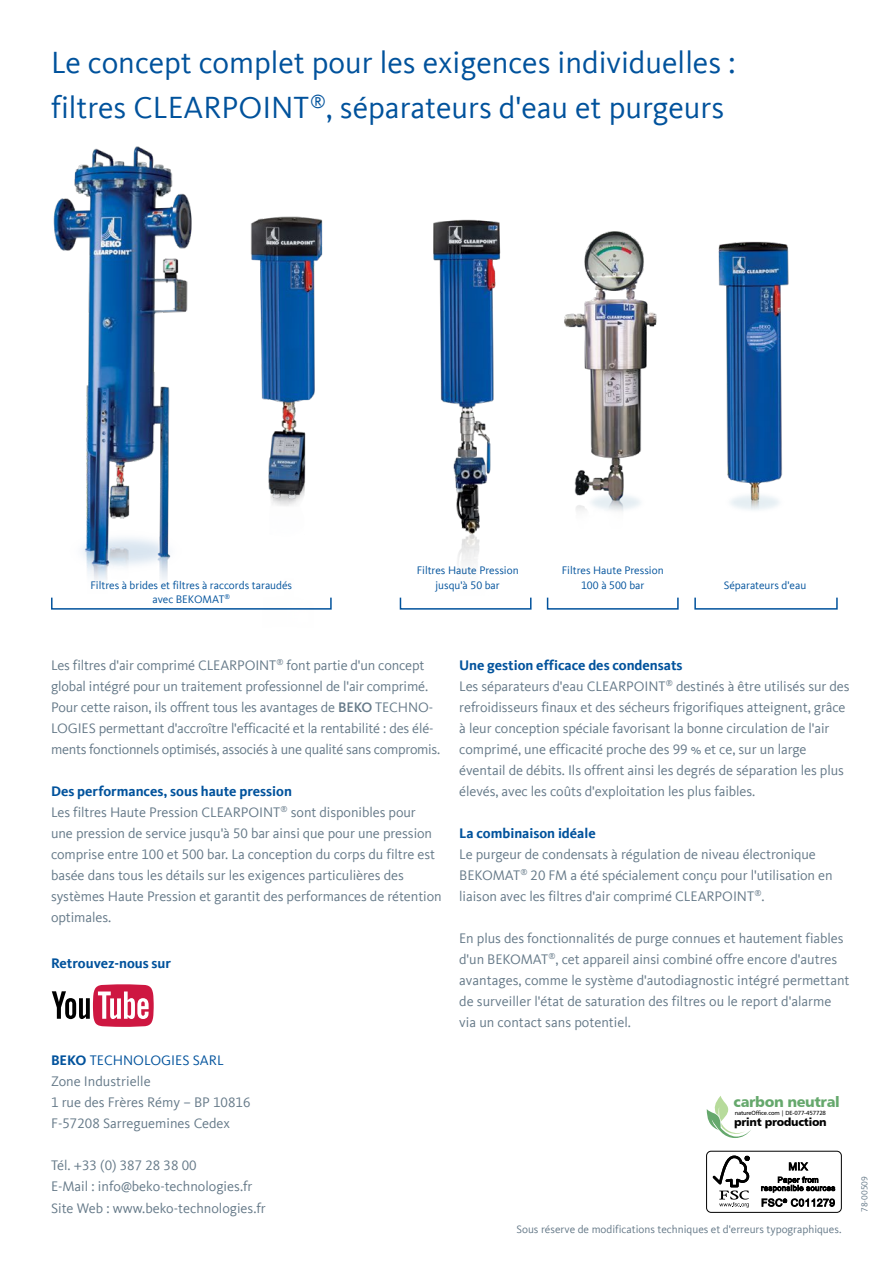
<style>
.page{position:relative;width:893px;height:1263px;background:#fff}
.page>*{position:absolute;margin:0;border:0;box-sizing:border-box;transform-origin:0 0}
.t1{font:31.5px/45px "Kievit Offc Pro";color:#00529c}
.t2{font:14.7px "Humanist 777 BT Black B";letter-spacing:-.03em;color:#65a86c}
.t3{font:14.25px/21px "Kievit Offc Pro";letter-spacing:-.005em;color:#657988}
.t4{font:700 14.25px "Kievit Offc Pro";color:#00529c}
.t5{font:11.25px/14.2px "Kievit Offc Pro";color:#00529c;text-align:center}
.t6{font:11.25px "Kievit Offc Pro";color:#657988}
.t7{font:11.25px "Humanist 777 BT Black B";letter-spacing:-.035em;color:#000}
.t8{font:9px "Kievit Offc Pro";color:#657988}
.t9{font:6px "Humanist 777 BT Roman B";letter-spacing:-.03em;color:#000}
.s1{font-weight:500}
.s2{font-weight:700;color:#00529c}
.s3{color:#00529c}
</style>
<div class="page">
<svg style="left:707px;top:1096px;width:44px;height:42px"></svg>
<div style="left:706px;top:1151px;width:136px;height:62px;border:1px solid #000;border-radius:5px"></div>
<svg style="left:713px;top:1155px;width:37px;height:52px"></svg>
<svg style="left:761px;top:1162px;width:74px;height:30px"></svg>
<svg style="left:762px;top:1198px;width:73px;height:9px"></svg>
<img style="left:51px;top:146px;width:787px;height:464px">
<svg style="left:52px;top:984px;width:102px;height:43px"></svg>
<h1 class="t1" style="left:51px;top:40px;width:686px">Le concept complet pour les exigences individuelles : filtres CLEARPOINT<sup>®</sup>, séparateurs d'eau et purgeurs</h1>
<p class="t5" style="left:91px;top:578px;width:203px">Filtres à brides et filtres à raccords taraudés avec BEKOMAT<sup>®</sup></p>
<p class="t5" style="left:417px;top:563px;width:103px">Filtres Haute Pression jusqu'à 50 bar</p>
<p class="t5" style="left:562px;top:563px;width:103px">Filtres Haute Pression<br>100 à 500 bar</p>
<p class="t5" style="left:724px;top:578px;width:84px">Séparateurs d'eau</p>
<p class="t3" style="left:51px;top:655px;width:391px">Les filtres d'air comprimé CLEARPOINT<sup>®</sup> font partie d'un concept global intégré pour un traitement professionnel de l'air comprimé.<br>Pour cette raison, ils offrent tous les avantages de <span class="s1">BEKO</span> TECHNO-LOGIES permettant d'accroître l'efficacité et la rentabilité : des élé&shy;ments fonctionnels optimisés, associés à une qualité sans compromis.</p>
<p class="t3" style="left:51px;top:781px;width:392px"><span class="s2">Des performances, sous haute pression<br></span>Les filtres Haute Pression CLEARPOINT<sup>®</sup> sont disponibles pour<br>une pression de service jusqu'à 50 bar ainsi que pour une pression comprise entre 100 et 500 bar. La conception du corps du filtre est basée dans tous les détails sur les exigences particulières des systèmes Haute Pression et garantit des performances de rétention optimales.</p>
<p class="t4" style="left:51px;top:954px;width:122px">Retrouvez-nous sur</p>
<p class="t3" style="left:51px;top:1050px;width:201px"><span class="s2">BEKO</span> <span class="s3">TECHNOLOGIES SARL<br></span>Zone Industrielle<br>1 rue des Frères Rémy – BP 10816<br>F-57208 Sarreguemines Cedex</p>
<p class="t3" style="left:51px;top:1155px;width:216px">Tél. +33 (0) 387 28 38 00<br>E-Mail : info@beko-technologies.fr<br>Site Web : www.beko-technologies.fr</p>
<p class="t3" style="left:459px;top:655px;width:392px"><span class="s2">Une gestion efficace des condensats<br></span>Les séparateurs d'eau CLEARPOINT<sup>®</sup> destinés à être utilisés sur des refroidisseurs finaux et des sécheurs frigorifiques atteignent, grâce à leur conception spéciale favorisant la bonne circulation de l'air comprimé, une efficacité proche des 99 % et ce, sur un large éventail de débits. Ils offrent ainsi les degrés de séparation les plus élevés, avec les coûts d'exploitation les plus faibles.</p>
<p class="t4" style="left:459px;top:825px;width:138px">La combinaison idéale</p>
<p class="t3" style="left:459px;top:844px;width:375px">Le purgeur de condensats à régulation de niveau électronique<br>BEKOMAT<sup>®</sup> 20 FM a été spécialement conçu pour l'utilisation en liaison avec les filtres d'air comprimé CLEARPOINT<sup>®</sup>.</p>
<p class="t3" style="left:459px;top:928px;width:392px">En plus des fonctionnalités de purge connues et hautement fiables d'un BEKOMAT<sup>®</sup>, cet appareil ainsi combiné offre encore d'autres avantages, comme le système d'autodiagnostic intégré permettant de surveiller l'état de saturation des filtres ou le report d'alarme via un contact sans potentiel.</p>
<p class="t2" style="left:733px;top:1092px;width:108px">carbon neutral</p>
<p class="t9" style="left:735px;top:1109px;width:93px">natureOffice.com | DE-077-457728</p>
<p class="t7" style="left:734px;top:1115px;width:94px">print production</p>
<p class="t6" style="left:516px;top:1222px;width:327px">Sous réserve de modifications techniques et d'erreurs typographiques.</p>
<p class="t8" style="left:859px;top:1212px;width:37px;rotate:-90deg">78-00509</p>
</div>
